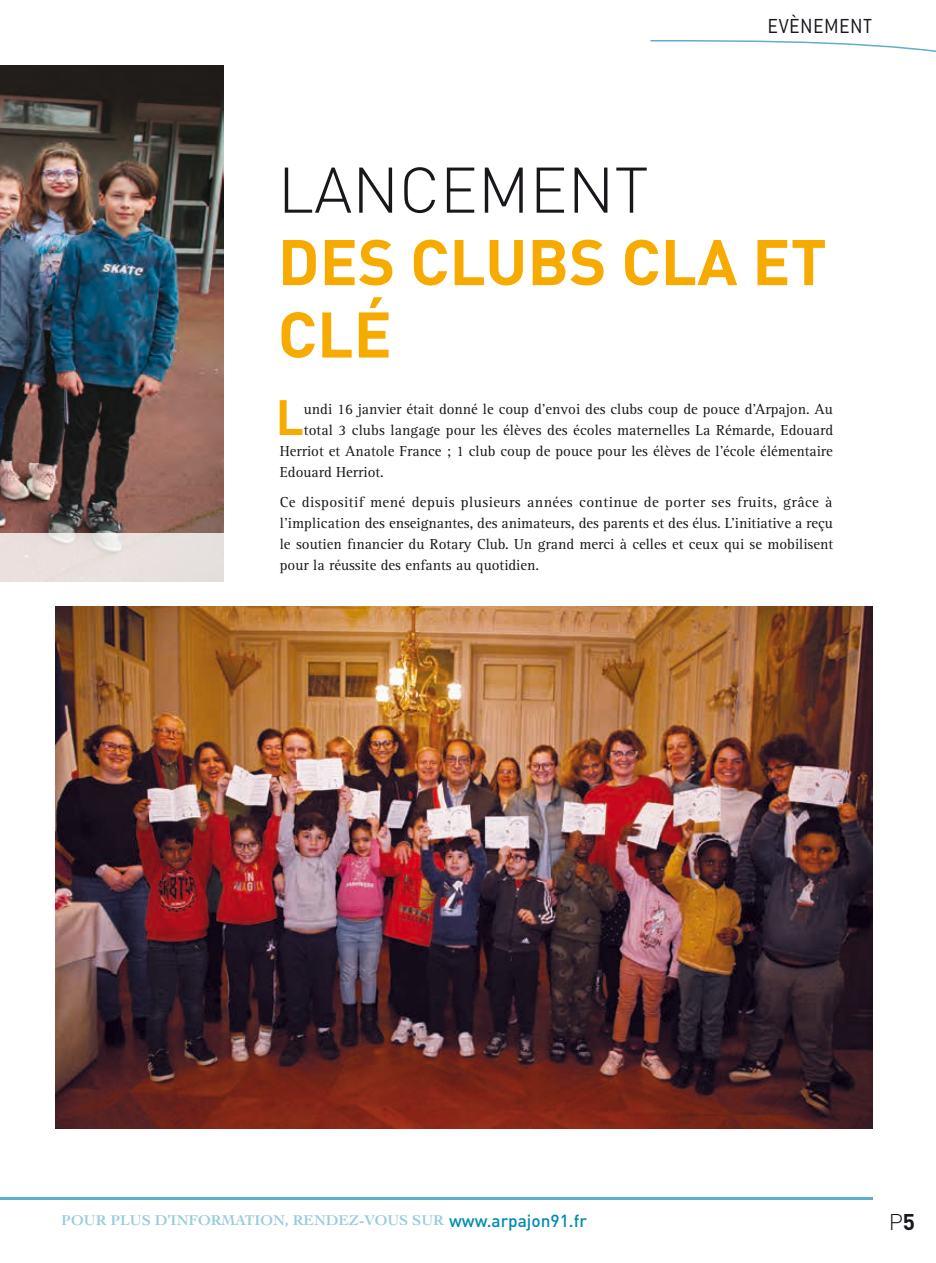
<style>
.page{position:relative;width:936px;height:1263px;background:#fff}
.page>*{position:absolute;margin:0;border:0;box-sizing:border-box;transform-origin:0 0}
.t1{font:700 63.3px/72.4px "DIN";color:#f7aa00}
.t2{font:300 63.3px "DIN";color:#1a171c}
.t3{font:700 48.9px "DIN";color:#f7aa00}
.t4{font:300 22.5px "Conduit ITC";letter-spacing:.015em;color:#1a171c}
.t5{font:300 22.5px "DIN";color:#1a171c}
.t6{font:15px/21px "Rotis Serif";color:#1a171c;text-align:justify}
.t7{font:700 14.85px "Cochin LT";color:#5eafca}
.s1{font-family:"DIN";font-weight:500;font-size:17.25px;color:#008bb2}
.s2{font-weight:700}
</style>
<div class="page">
<svg style="left:650px;top:40px;width:285px;height:12px"></svg>
<img style="left:0;top:65px;width:223px;height:468px">
<img style="left:55px;top:607px;width:817px;height:521px">
<div style="left:0;top:533px;width:224px;height:49px;background:#e8e0de"></div>
<hr style="left:0;top:1197px;width:872px;height:2px;background:#5eafca">
<h3 class="t4" style="left:767px;top:14px;width:106px">EVÈNEMENT</h3>
<h1 class="t2" style="left:278px;top:151px;width:372px">LANCEMENT</h1>
<h1 class="t1" style="left:278px;top:223px;width:550px">DES CLUBS CLA ET<br>CLÉ</h1>
<h2 class="t3" style="left:276px;top:385px;width:30px">L</h2>
<p class="t6" style="left:304px;top:399px;width:530px">undi 16 janvier était donné le coup d’envoi des clubs coup de pouce d’Arpajon. Au</p>
<p class="t6" style="left:304px;top:420px;width:531px">total 3 clubs langage pour les élèves des écoles maternelles La Rémarde, Edouard</p>
<p class="t6" style="left:280px;top:441px;width:554px">Herriot et Anatole France ; 1 club coup de pouce pour les élèves de l’école élémentaire</p>
<p class="t6" style="left:280px;top:462px;width:105px">Edouard Herriot.</p>
<p class="t6" style="left:280px;top:491px;width:555px">Ce dispositif mené depuis plusieurs années continue de porter ses fruits, grâce à l’implication des enseignantes, des animateurs, des parents et des élus. L’initiative a reçu le soutien financier du Rotary Club. Un grand merci à celles et ceux qui se mobilisent pour la réussite des enfants au quotidien.</p>
<p class="t7" style="left:62px;top:1211px;width:527px">POUR PLUS D’INFORMATION, RENDEZ-VOUS SUR <span class="s1">www.arpajon91.fr</span></p>
<h3 class="t5" style="left:888px;top:1208px;width:28px">P<span class="s2">5</span></h3>
</div>
